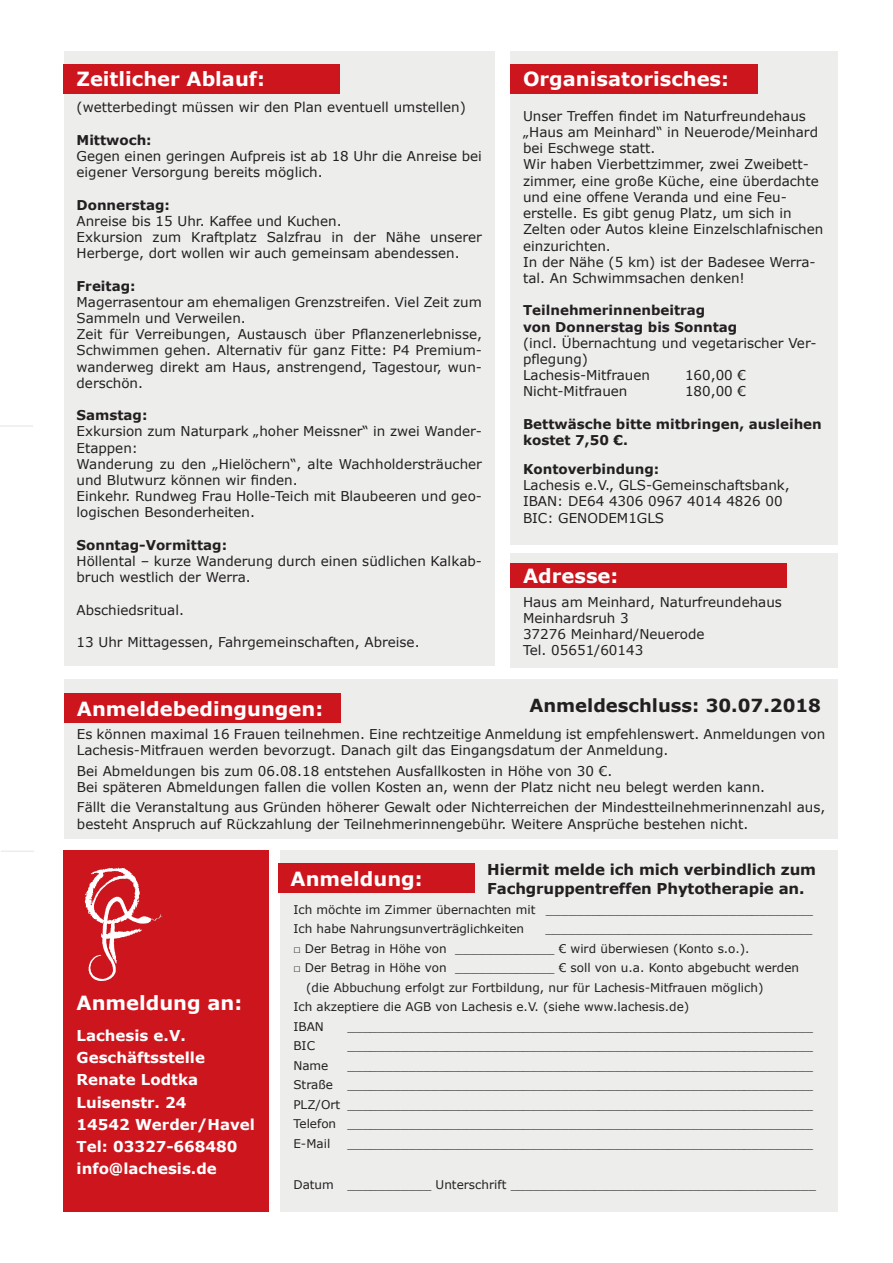
<style>
.page{position:relative;width:893px;height:1263px;background:#fff}
.page>*{position:absolute;margin:0;border:0;box-sizing:border-box;transform-origin:0 0}
.t1{font:700 19.5px "Verdana";color:#fff}
.t2{font:700 18px "Verdana";color:#231f20}
.t3{font:700 15px/22.2px "Verdana";color:#fff}
.t4{font:700 15px/19.5px "Verdana";letter-spacing:-.01em;color:#231f20}
.t5{font:13.5px/16.2px "Verdana";color:#231f20}
.t6{font:700 13.5px/16.2px "Verdana";color:#231f20}
.t7{font:12px/19.5px "Verdana";color:#231f20}
</style>
<div class="page">
<div style="left:64px;top:679px;width:774px;height:160px;background:#ededec"></div>
<div style="left:510px;top:51px;width:328px;height:493px;background:#ededec"></div>
<div style="left:281px;top:850px;width:557px;height:362px;background:#ededec"></div>
<hr style="left:0;top:425px;width:33px;height:2px;background:#ededec">
<hr style="left:1px;top:850px;width:33px;height:2px;background:#ededec">
<div style="left:64px;top:850px;width:205px;height:362px;background:#cd151d"></div>
<svg style="left:85px;top:868px;width:78px;height:113px"></svg>
<div style="left:64px;top:693px;width:277px;height:30px;background:#cd151d"></div>
<div style="left:278px;top:863px;width:197px;height:30px;background:#cd151d"></div>
<div style="left:510px;top:64px;width:248px;height:30px;background:#cd151d"></div>
<div style="left:64px;top:51px;width:431px;height:615px;background:#ededec"></div>
<div style="left:510px;top:553px;width:328px;height:115px;background:#ededec"></div>
<div style="left:64px;top:64px;width:276px;height:30px;background:#cd151d"></div>
<div style="left:510px;top:563px;width:277px;height:25px;background:#cd151d"></div>
<h1 class="t1" style="left:77px;top:65px;width:190px">Zeitlicher Ablauf:</h1>
<p class="t5" style="left:77px;top:99px;width:391px">(wetterbedingt müssen wir den Plan eventuell umstellen)</p>
<p class="t6" style="left:77px;top:131px;width:77px">Mittwoch:</p>
<p class="t5" style="left:77px;top:148px;width:407px">Gegen einen geringen Aufpreis ist ab 18 Uhr die Anreise bei eigener Versorgung bereits möglich.</p>
<p class="t6" style="left:77px;top:196px;width:95px">Donnerstag:</p>
<p class="t5" style="left:77px;top:213px;width:407px">Anreise bis 15 Uhr. Kaffee und Kuchen.<br>Exkursion zum Kraftplatz Salzfrau in der Nähe unserer<br>Herberge, dort wollen wir auch gemeinsam abendessen.</p>
<p class="t6" style="left:77px;top:277px;width:61px">Freitag:</p>
<p class="t5" style="left:77px;top:294px;width:407px">Magerrasentour am ehemaligen Grenzstreifen. Viel Zeit zum Sammeln und Verweilen.<br>Zeit für Verreibungen, Austausch über Pflanzenerlebnisse, Schwimmen gehen. Alternativ für ganz Fitte: P4 Premium&shy;wanderweg direkt am Haus, anstrengend, Tagestour, wun&shy;derschön.</p>
<p class="t6" style="left:77px;top:407px;width:72px">Samstag:</p>
<p class="t5" style="left:77px;top:423px;width:407px">Exkursion zum Naturpark „hoher Meissner“ in zwei Wander-Etappen:<br>Wanderung zu den „Hielöchern“, alte Wachholdersträucher und Blutwurz können wir finden.<br>Einkehr. Rundweg Frau Holle-Teich mit Blaubeeren und geo&shy;logischen Besonderheiten.</p>
<p class="t6" style="left:77px;top:536px;width:152px">Sonntag-Vormittag:</p>
<p class="t5" style="left:77px;top:553px;width:407px">Höllental – kurze Wanderung durch einen südlichen Kalkab&shy;bruch westlich der Werra.</p>
<p class="t5" style="left:77px;top:601px;width:109px">Abschiedsritual.</p>
<p class="t5" style="left:77px;top:634px;width:345px">13 Uhr Mittagessen, Fahrgemeinschaften, Abreise.</p>
<h1 class="t1" style="left:77px;top:695px;width:248px">Anmeldebedingungen:</h1>
<h1 class="t1" style="left:523px;top:65px;width:207px">Organisatorisches:</h1>
<p class="t5" style="left:523px;top:108px;width:302px">Unser Treffen findet im Naturfreundehaus „Haus am Meinhard“ in Neuerode/Meinhard bei Eschwege statt.<br>Wir haben Vierbettzimmer, zwei Zweibett&shy;zimmer, eine große Küche, eine überdachte und eine offene Veranda und eine Feu&shy;erstelle. Es gibt genug Platz, um sich in Zelten oder Autos kleine Einzelschlafnischen einzurichten.<br>In der Nähe (5 km) ist der Badesee Werra&shy;tal. An Schwimmsachen denken!</p>
<p class="t6" style="left:523px;top:302px;width:216px">Teilnehmerinnenbeitrag<br>von Donnerstag bis Sonntag</p>
<p class="t5" style="left:523px;top:335px;width:295px">(incl. Übernachtung und vegetarischer Ver&shy;pflegung)<br>Lachesis-Mitfrauen</p>
<p class="t5" style="left:685px;top:367px;width:63px">160,00 €</p>
<p class="t5" style="left:523px;top:383px;width:106px">Nicht-Mitfrauen</p>
<p class="t5" style="left:685px;top:383px;width:63px">180,00 €</p>
<p class="t6" style="left:523px;top:415px;width:300px">Bettwäsche bitte mitbringen, ausleihen kostet 7,50 €.</p>
<p class="t6" style="left:523px;top:461px;width:138px">Kontoverbindung:</p>
<p class="t5" style="left:523px;top:477px;width:268px">Lachesis e.V., GLS-Gemeinschaftsbank,<br>IBAN: DE64 4306 0967 4014 4826 00<br>BIC: GENODEM1GLS</p>
<h1 class="t1" style="left:523px;top:562px;width:97px">Adresse:</h1>
<p class="t5" style="left:523px;top:593px;width:260px">Haus am Meinhard, Naturfreundehaus<br>Meinhardsruh 3<br>37276 Meinhard/Neuerode<br>Tel. 05651/60143</p>
<h2 class="t2" style="left:529px;top:693px;width:293px">Anmeldeschluss: 30.07.2018</h2>
<p class="t5" style="left:77px;top:726px;width:750px">Es können maximal 16 Frauen teilnehmen. Eine rechtzeitige Anmeldung ist empfehlenswert. Anmeldungen von<br>Lachesis-Mitfrauen werden bevorzugt. Danach gilt das Eingangsdatum der Anmeldung.</p>
<p class="t5" style="left:77px;top:762px;width:690px">Bei Abmeldungen bis zum 06.08.18 entstehen Ausfallkosten in Höhe von 30 €.<br>Bei späteren Abmeldungen fallen die vollen Kosten an, wenn der Platz nicht neu belegt werden kann.</p>
<p class="t5" style="left:77px;top:799px;width:750px">Fällt die Veranstaltung aus Gründen höherer Gewalt oder Nichterreichen der Mindestteilnehmerinnenzahl aus, besteht Anspruch auf Rückzahlung der Teilnehmerinnengebühr. Weitere Ansprüche bestehen nicht.</p>
<h1 class="t1" style="left:77px;top:989px;width:167px">Anmeldung an:</h1>
<p class="t3" style="left:77px;top:1024px;width:180px">Lachesis e.V.<br>Geschäftsstelle<br>Renate Lodtka<br>Luisenstr. 24<br>14542 Werder/Havel<br>Tel: 03327-668480 info@lachesis.de</p>
<p class="t4" style="left:487px;top:859px;width:330px">Hiermit melde ich mich verbindlich zum<br>Fachgruppentreffen Phytotherapie an.</p>
<p class="t7" style="left:293px;top:899px;width:521px">Ich möchte im Zimmer übernachten mit ___________________________________<br>Ich habe Nahrungsunverträglichkeiten</p>
<p class="t7" style="left:545px;top:919px;width:269px">___________________________________</p>
<p class="t7" style="left:293px;top:938px;width:458px">□ Der Betrag in Höhe von _____________ € wird überwiesen (Konto s.o.).</p>
<p class="t7" style="left:293px;top:958px;width:507px">□ Der Betrag in Höhe von _____________ € soll von u.a. Konto abgebucht werden</p>
<p class="t7" style="left:306px;top:977px;width:459px">(die Abbuchung erfolgt zur Fortbildung, nur für Lachesis-Mitfrauen möglich)</p>
<p class="t7" style="left:293px;top:997px;width:397px">Ich akzeptiere die AGB von Lachesis e.V. (siehe www.lachesis.de)</p>
<p class="t7" style="left:293px;top:1016px;width:32px">IBAN</p>
<p class="t7" style="left:347px;top:1016px;width:467px">_____________________________________________________________</p>
<p class="t7" style="left:293px;top:1036px;width:23px">BIC</p>
<p class="t7" style="left:347px;top:1036px;width:467px">_____________________________________________________________</p>
<p class="t7" style="left:293px;top:1055px;width:37px">Name</p>
<p class="t7" style="left:293px;top:1055px;width:521px;text-align:justify;text-indent:54px">_____________________________________________________________ Straße _____________________________________________________________ PLZ/Ort _____________________________________________________________ Telefon _____________________________________________________________ E-Mail</p>
<p class="t7" style="left:347px;top:1133px;width:467px">_____________________________________________________________</p>
<p class="t7" style="left:293px;top:1174px;width:524px">Datum ___________ Unterschrift ________________________________________</p>
<h1 class="t1" style="left:291px;top:865px;width:134px">Anmeldung:</h1>
</div>
